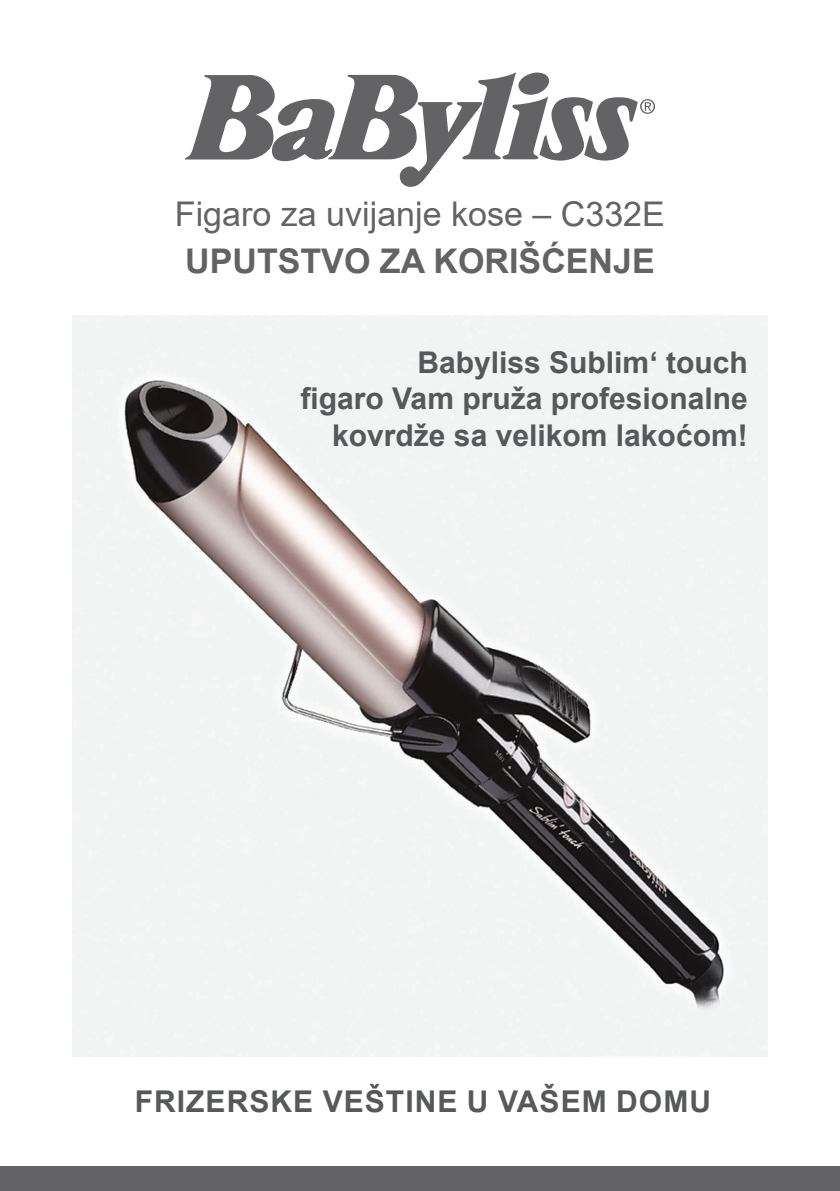
<style>
.page{position:relative;width:840px;height:1191px;background:#fff}
.page>*{position:absolute;margin:0;border:0;box-sizing:border-box;transform-origin:0 0}
.podnaslov{font:34px "Arial";color:#636366}
.podnaslov-2{font:700 34px "Arial";color:#636366}
.podnaslov-3{font:700 30px/36px "Arial";color:#57585a;text-align:right}
.podnaslov-4{font:700 30px "Arial";letter-spacing:.035em;color:#57585a}
</style>
<div class="page">
<img style="left:72px;top:316px;width:695px;height:740px">
<div style="left:0;top:1166px;width:839px;height:25px;background:#636366"></div>
<svg style="left:185px;top:72px;width:469px;height:115px"></svg>
<p class="podnaslov" style="left:175px;top:191px;width:491px">Figaro za uvijanje kose – C332E</p>
<p class="podnaslov-2" style="left:185px;top:237px;width:471px">UPUTSTVO ZA KORIŠĆENJE</p>
<p class="podnaslov-3" style="left:300px;top:345px;width:448px">Babyliss Sublim‘ touch<br>figaro Vam pruža profesionalne kovrdže sa velikom lakoćom!</p>
<p class="podnaslov-4" style="left:135px;top:1080px;width:577px">FRIZERSKE VEŠTINE U VAŠEM DOMU</p>
</div>
